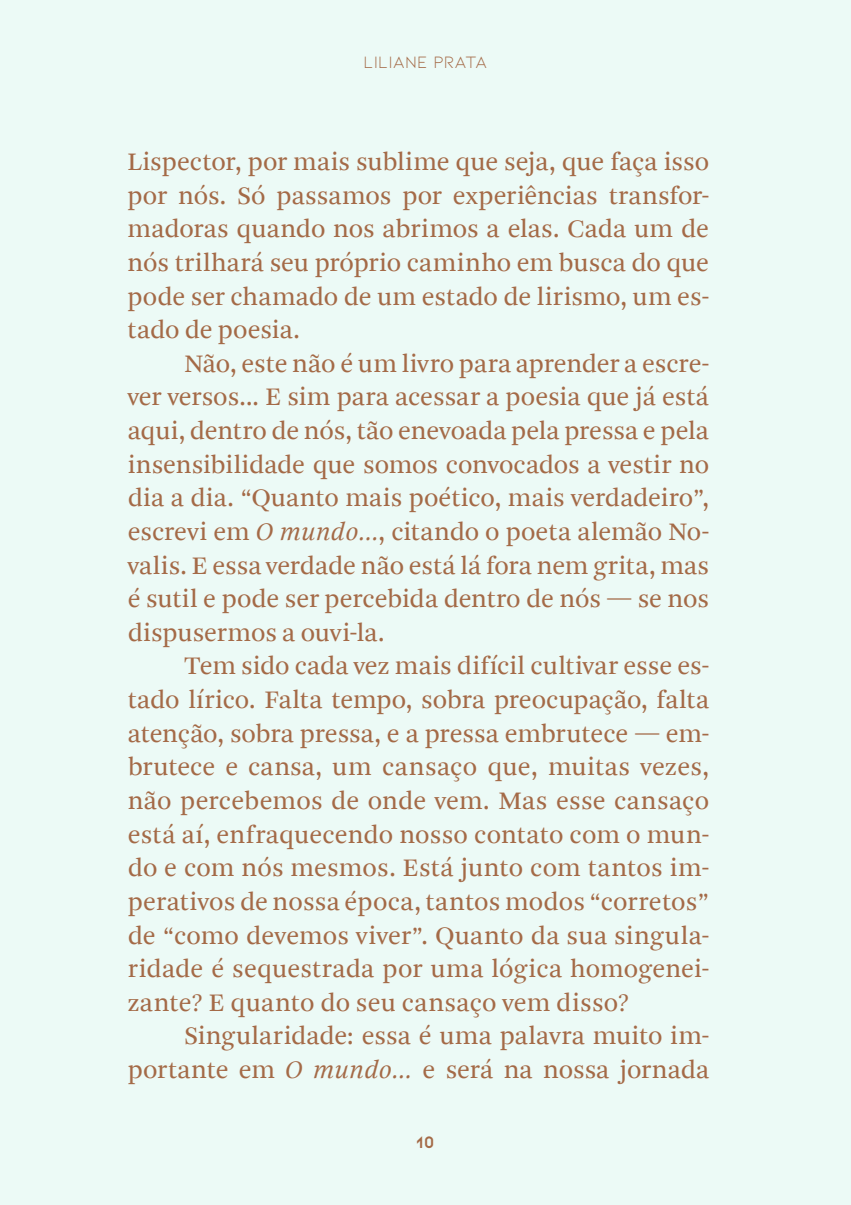
<style>
.page{position:relative;width:851px;height:1205px;background:#fff}
.page>*{position:absolute;margin:0;border:0;box-sizing:border-box;transform-origin:0 0}
.t1{font:26.25px/33.8px "Arnhem Blond";color:#a46a47;text-align:justify}
.t2{font:17.5px "Kiona";color:#a46a47}
.t3{font:700 17.5px "Kiona";color:#a46a47}
.s1{font-style:italic}
</style>
<div class="page">
<div style="left:0;top:0;width:850px;height:1205px;background:#ecfaf6"></div>
<p class="t2" style="left:363px;top:52px;width:125px">LILIANE PRATA</p>
<p class="t1" style="left:128px;top:147px;width:583px">Lispector, por mais sublime que seja, que faça isso por nós. Só passamos por experiências transfor&shy;madoras quando nos abrimos a elas. Cada um de nós trilhará seu próprio caminho em busca do que pode ser chamado de um estado de lirismo, um es&shy;tado de poesia.</p>
<p class="t1" style="left:128px;top:349px;width:583px;text-indent:57px">Não, este não é um livro para aprender a escre&shy;ver versos... E sim para acessar a poesia que já está aqui, dentro de nós, tão enevoada pela pressa e pela insensibilidade que somos convocados a vestir no dia a dia. “Quanto mais poético, mais verdadeiro”, escrevi em <span class="s1">O mundo...</span>, citando o poeta alemão No&shy;valis. E essa verdade não está lá fora nem grita, mas é sutil e pode ser percebida dentro de nós — se nos dispusermos a ouvi-la.</p>
<p class="t1" style="left:128px;top:651px;width:583px;text-indent:57px">Tem sido cada vez mais difícil cultivar esse es&shy;tado lírico. Falta tempo, sobra preocupação, falta atenção, sobra pressa, e a pressa embrutece — em&shy;brutece e cansa, um cansaço que, muitas vezes, não percebemos de onde vem. Mas esse cansaço está aí, enfraquecendo nosso contato com o mun&shy;do e com nós mesmos. Está junto com tantos im&shy;perativos de nossa época, tantos modos “corretos” de “como devemos viver”. Quanto da sua singula&shy;ridade é sequestrada por uma lógica homogenei&shy;zante? E quanto do seu cansaço vem disso?</p>
<p class="t1" style="left:128px;top:1021px;width:583px;text-align:right">Singularidade: essa é uma palavra muito im&shy;portante em <span class="s1">O mundo...</span> e será na nossa jornada</p>
<p class="t3" style="left:416px;top:1132px;width:19px">10</p>
</div>
